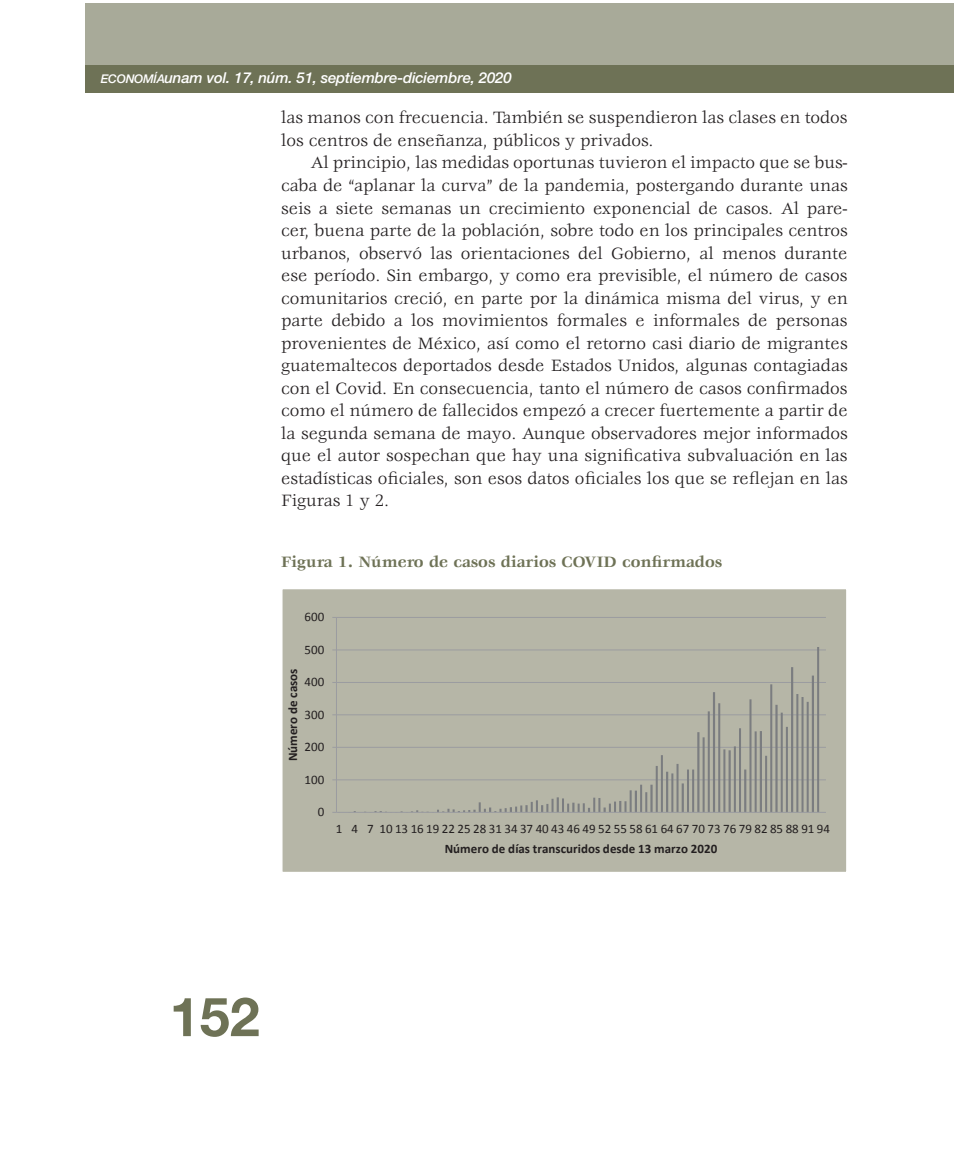
<style>
.page{position:relative;width:954px;height:1149px;background:#fff}
.page>*{position:absolute;margin:0;border:0;box-sizing:border-box;transform-origin:0 0}
.t1{font:700 54px "Helvetica Neue LT Std";color:#6e7256}
.t2{font:18px/22.5px "Veljovic";color:#231f20}
.t3{font:700 16.5px "Veljovic";color:#6e7256}
.t4{font:italic 500 15px "Helvetica Neue LT Std";letter-spacing:-.01em;color:#fff}
.t5{font:700 13.05px "Calibri";color:#231f20}
.t6{font:12.9px "Calibri";color:#231f20}
.t7{font:700 12.9px "Calibri";color:#231f20}
.s1{font-family:"Helvetica Neue LT Std Md It SC800";font-weight:400;font-style:normal;font-size:12px}
</style>
<div class="page">
<div style="left:85px;top:3px;width:869px;height:67px;background:#a8aa99"></div>
<div style="left:85px;top:66px;width:869px;height:27px;background:#6e7256"></div>
<div style="left:281px;top:587px;width:566px;height:286px;background:#b6b6a7;border:2px solid #fff"></div>
<hr style="left:336px;top:779px;width:490px;height:1px;background:#9b9ca0">
<hr style="left:336px;top:746px;width:490px;height:1px;background:#9b9ca0">
<hr style="left:336px;top:714px;width:490px;height:1px;background:#9b9ca0">
<hr style="left:336px;top:682px;width:490px;height:1px;background:#9b9ca0">
<hr style="left:336px;top:649px;width:490px;height:1px;background:#9b9ca0">
<hr style="left:336px;top:617px;width:490px;height:1px;background:#9b9ca0">
<svg style="left:338px;top:647px;width:481px;height:164px"></svg>
<hr style="left:336px;top:617px;width:1px;height:195px;background:#9b9ca0">
<hr style="left:336px;top:811px;width:490px;height:1px;background:#9b9ca0">
<p class="t4" style="left:101px;top:69px;width:412px"><span class="s1">ECONOMÍA</span>unam vol. 17, núm. 51, septiembre-diciembre, 2020</p>
<p class="t2" style="left:281px;top:107px;width:568px">las manos con frecuencia. También se suspendieron las clases en todos los centros de enseñanza, públicos y privados.</p>
<p class="t2" style="left:281px;top:152px;width:568px;text-align:justify;text-indent:30px">Al principio, las medidas oportunas tuvieron el impacto que se bus&shy;caba de “aplanar la curva” de la pandemia, postergando durante unas seis a siete semanas un crecimiento exponencial de casos. Al pare&shy;cer, buena parte de la población, sobre todo en los principales centros urbanos, observó las orientaciones del Gobierno, al menos durante ese período. Sin embargo, y como era previsible, el número de casos comunitarios creció, en parte por la dinámica misma del virus, y en parte debido a los movimientos formales e informales de personas provenientes de México, así como el retorno casi diario de migrantes guatemaltecos deportados desde Estados Unidos, algunas contagiadas con el Covid. En consecuencia, tanto el número de casos confirmados como el número de fallecidos empezó a crecer fuertemente a partir de la segunda semana de mayo. Aunque observadores mejor informados que el autor sospechan que hay una significativa subvaluación en las estadísticas oficiales, son esos datos oficiales los que se reflejan en las Figuras 1 y 2.</p>
<p class="t3" style="left:281px;top:552px;width:442px">Figura 1. Número de casos diarios COVID confirmados</p>
<p class="t6" style="left:305px;top:607px;width:21px">600</p>
<p class="t6" style="left:305px;top:640px;width:21px">500</p>
<p class="t5" style="left:283px;top:761px;width:94px;rotate:-90deg">Número de casos</p>
<p class="t6" style="left:305px;top:672px;width:21px">400</p>
<p class="t6" style="left:305px;top:705px;width:21px">300</p>
<p class="t6" style="left:305px;top:737px;width:21px">200</p>
<p class="t6" style="left:305px;top:770px;width:21px">100</p>
<h1 class="t1" style="left:170px;top:983px;width:92px">152</h1>
<p class="t6" style="left:318px;top:802px;width:8px">0</p>
<p class="t6" style="left:336px;top:819px;width:496px">1 4 7 1013161922252831343740434649525558616467707376798285889194</p>
<p class="t7" style="left:445px;top:839px;width:274px">Número de días transcuridos desde 13 marzo 2020</p>
</div>
